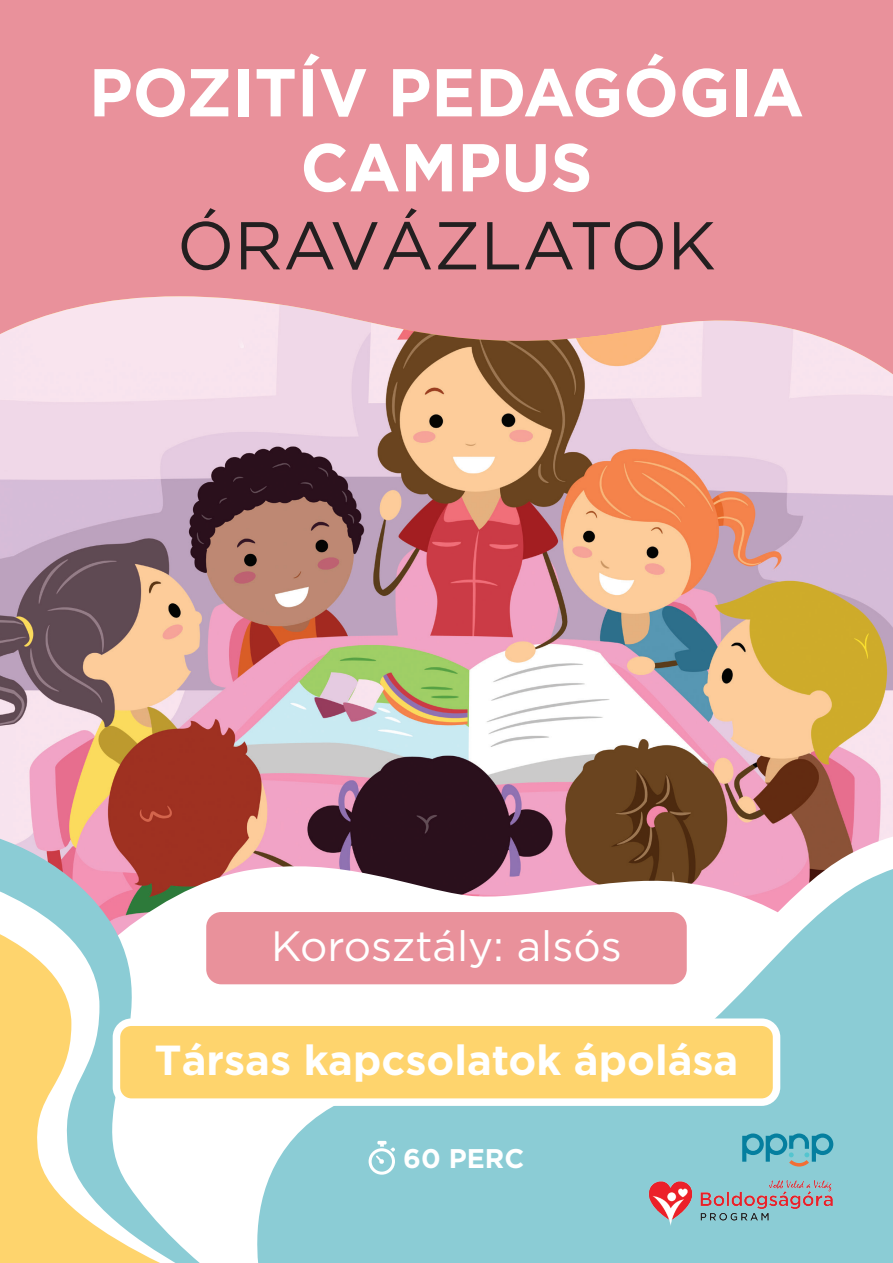
<style>
.page{position:relative;width:893px;height:1263px;background:#e9919b}
.page>*{position:absolute;margin:0;border:0;box-sizing:border-box;transform-origin:0 0}
.t1{font:700 67.5px/75px "Gotham HTF";color:#fff;text-align:center}
.t2{font:67.5px "Gotham HTF";color:#231f20}
.t3{font:42.3px "Gotham HTF";color:#fff}
.t4{font:700 42px "Gotham HTF";color:#fff}
.jatek_neve{font:700 27px "Gotham HTF";color:#fff}
</style>
<div class="page">
<img style="left:0;top:296px;width:893px;height:519px">
<svg style="left:0;top:791px;width:280px;height:75px;background:#c67874"></svg>
<svg style="left:0;top:866px;width:194px;height:30px;background:#ad9198"></svg>
<svg style="left:194px;top:815px;width:699px;height:81px;background:#814e4d"></svg>
<svg style="left:0;top:896px;width:207px;height:367px;background:#e3e4c7"></svg>
<svg style="left:207px;top:843px;width:686px;height:420px;background:#aeccd2"></svg>
<div style="left:116px;top:1022px;width:660px;height:80px;background:#fed46d;border-radius:15px"></div>
<div style="left:113px;top:1018px;width:667px;height:88px;border:8px solid #fff;border-radius:15px"></div>
<svg style="left:369px;top:1141px;width:26px;height:34px"></svg>
<div style="left:206px;top:912px;width:481px;height:72px;background:#e9919b;border-radius:15px"></div>
<img style="left:648px;top:1180px;width:187px;height:46px">
<svg style="left:742px;top:1133px;width:91px;height:33px;background:#5fafbf"></svg>
<p class="t1" style="left:89px;top:53px;width:716px">POZITÍV PEDAGÓGIA<br>CAMPUS</p>
<p class="t2" style="left:177px;top:208px;width:540px">ÓRAVÁZLATOK</p>
<p class="t3" style="left:271px;top:922px;width:352px">Korosztály: alsós</p>
<p class="t4" style="left:154px;top:1035px;width:585px">Társas kapcsolatok ápolása</p>
<p class="jatek_neve" style="left:403px;top:1143px;width:123px">60 PERC</p>
</div>
